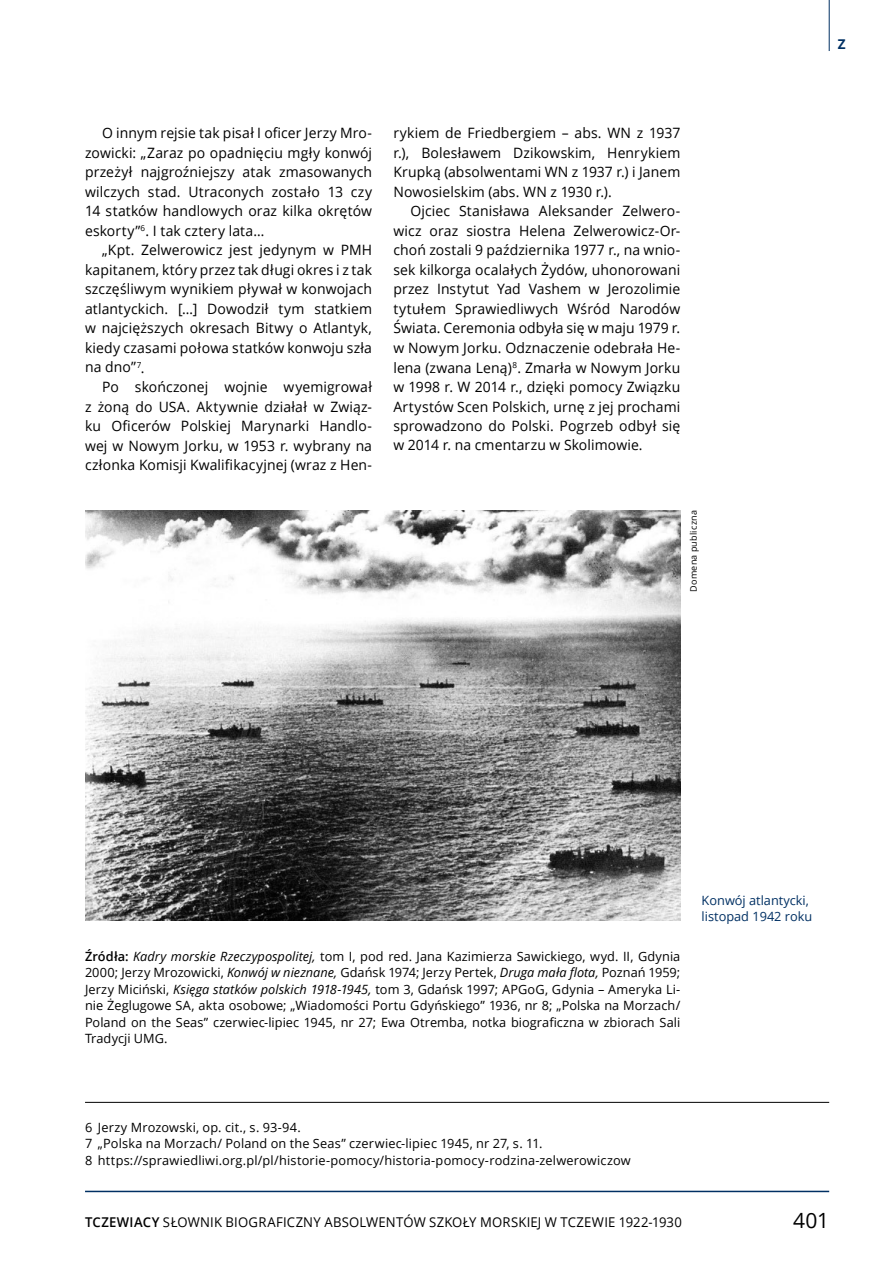
<style>
.page{position:relative;width:893px;height:1263px;background:#fff}
.page>*{position:absolute;margin:0;border:0;box-sizing:border-box;transform-origin:0 0}
.t1{font:21px "Open Sans";color:#000}
.t2{font:14.25px/19.5px "Open Sans";letter-spacing:.01em;color:#000;text-align:justify}
.t3{font:13.5px "Open Sans";letter-spacing:.015em;color:#000}
.t4{font:700 13.5px "Open Sans";color:#003063}
.t5{font:12.75px/16.5px "Open Sans";letter-spacing:.01em;color:#000}
.t6{font:12.75px/15.3px "Open Sans";color:#003063}
.t7{font:9px "Open Sans";letter-spacing:.025em;color:#000}
.s1{font-weight:600}
.s2{font-style:italic}
</style>
<div class="page">
<hr style="left:85px;top:1191px;width:744px;height:1px;background:#003063">
<hr style="left:829px;top:0;width:1px;height:51px;background:#003063">
<hr style="left:85px;top:1102px;width:744px;height:1px;background:#000">
<img style="left:85px;top:510px;width:596px;height:411px">
<p class="t2" style="left:85px;top:123px;width:289px;text-indent:17px">O innym rejsie tak pisał I oficer Jerzy Mro&shy;zowicki: „Zaraz po opadnięciu mgły konwój przeżył najgroźniejszy atak zmasowanych wilczych stad. Utraconych zostało 13 czy 14 statków handlowych oraz kilka okrętów eskorty”<sup>6</sup>. I tak cztery lata…</p>
<p class="t2" style="left:85px;top:240px;width:289px;text-indent:17px">„Kpt. Zelwerowicz jest jedynym w PMH kapitanem, który przez tak długi okres i z tak szczęśliwym wynikiem pływał w konwojach atlantyckich. […] Dowodził tym statkiem w najcięższych okresach Bitwy o Atlantyk, kiedy czasami połowa statków konwoju szła na dno”<sup>7</sup>.</p>
<p class="t2" style="left:85px;top:377px;width:289px;text-indent:17px">Po skończonej wojnie wyemigrował z żoną do USA. Aktywnie działał w Związ&shy;ku Oficerów Polskiej Marynarki Handlo&shy;wej w Nowym Jorku, w 1953 r. wybrany na członka Komisji Kwalifikacyjnej (wraz z Hen-</p>
<p class="t2" style="left:393px;top:123px;width:289px">rykiem de Friedbergiem – abs. WN z 1937 r.), Bolesławem Dzikowskim, Henrykiem Krupką (absolwentami WN z 1937 r.) i Janem Nowosielskim (abs. WN z 1930 r.).</p>
<p class="t2" style="left:393px;top:201px;width:289px;text-indent:17px">Ojciec Stanisława Aleksander Zelwero&shy;wicz oraz siostra Helena Zelwerowicz-Or&shy;choń zostali 9 października 1977 r., na wnio&shy;sek kilkorga ocalałych Żydów, uhonorowani przez Instytut Yad Vashem w Jerozolimie tytułem Sprawiedliwych Wśród Narodów Świata. Ceremonia odbyła się w maju 1979 r. w Nowym Jorku. Odznaczenie odebrała He&shy;lena (zwana Leną)<sup>8</sup>. Zmarła w Nowym Jorku w 1998 r. W 2014 r., dzięki pomocy Związku Artystów Scen Polskich, urnę z jej prochami sprowadzono do Polski. Pogrzeb odbył się w 2014 r. na cmentarzu w Skolimowie.</p>
<p class="t7" style="left:687px;top:592px;width:83px;rotate:-90deg">Domena publiczna</p>
<p class="t4" style="left:838px;top:34px;width:9px">Z</p>
<p class="t5" style="left:85px;top:948px;width:597px;text-align:justify"><span class="s1">Źródła:</span> <span class="s2">Kadry morskie Rzeczypospolitej,</span> tom I, pod red. Jana Kazimierza Sawickiego, wyd. II, Gdynia 2000; Jerzy Mrozowicki, <span class="s2">Konwój w nieznane,</span> Gdańsk 1974; Jerzy Pertek, <span class="s2">Druga mała flota,</span> Poznań 1959; Jerzy Miciński, <span class="s2">Księga statków polskich 1918-1945,</span> tom 3, Gdańsk 1997; APGoG, Gdynia – Ameryka Li&shy;nie Żeglugowe SA, akta osobowe; „Wiadomości Portu Gdyńskiego” 1936, nr 8; „Polska na Morzach/ Poland on the Seas” czerwiec-lipiec 1945, nr 27; Ewa Otremba, notka biograficzna w zbiorach Sali Tradycji UMG.</p>
<p class="t6" style="left:702px;top:893px;width:112px">Konwój atlantycki, listopad 1942 roku</p>
<p class="t5" style="left:85px;top:1119px;width:547px">6 Jerzy Mrozowski, op. cit., s. 93-94.<br>7 „Polska na Morzach/ Poland on the Seas” czerwiec-lipiec 1945, nr 27, s. 11.<br>8 https://sprawiedliwi.org.pl/pl/historie-pomocy/historia-pomocy-rodzina-zelwerowiczow</p>
<p class="t3" style="left:85px;top:1212px;width:598px"><span class="s1">TCZEWIACY</span> SŁOWNIK BIOGRAFICZNY ABSOLWENTÓW SZKOŁY MORSKIEJ W TCZEWIE 1922-1930</p>
<h1 class="t1" style="left:793px;top:1206px;width:38px">401</h1>
</div>
